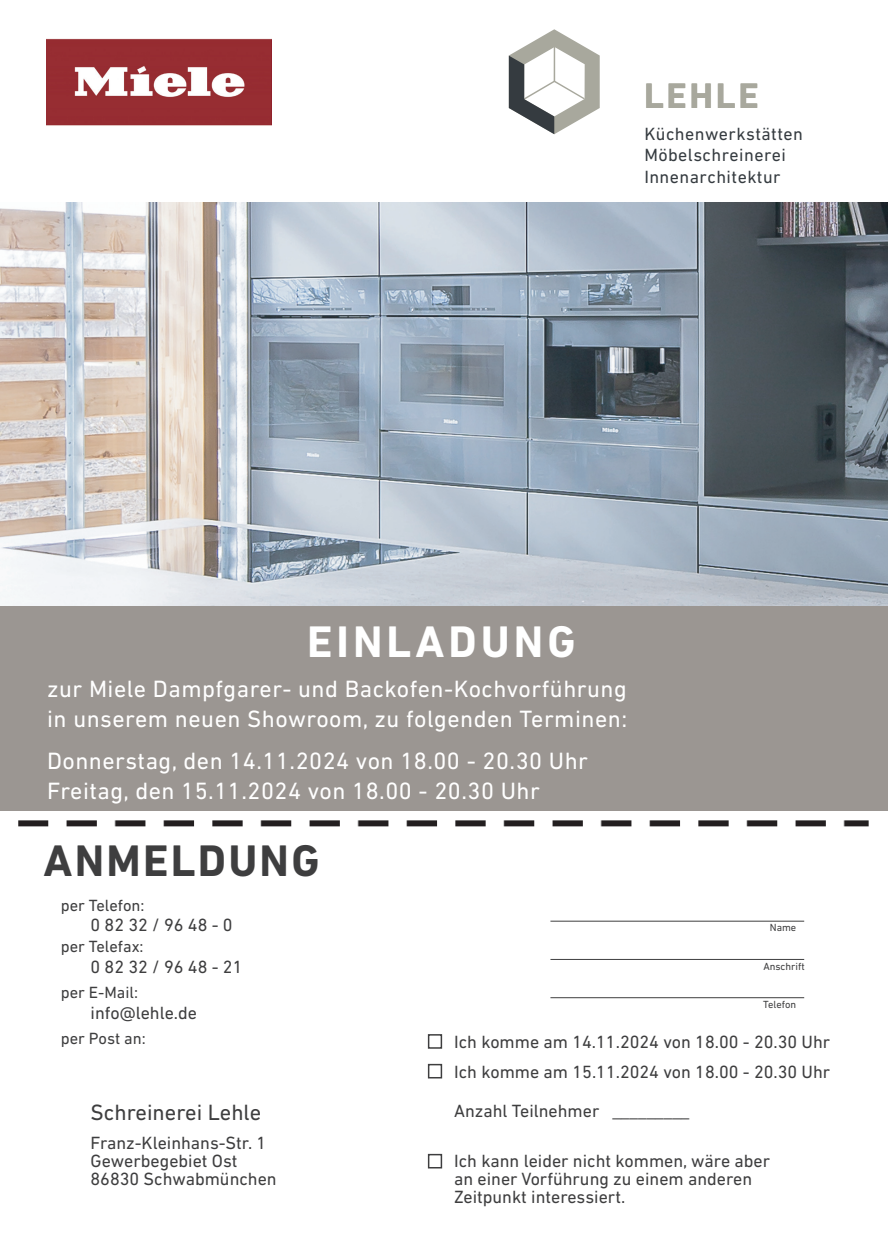
<style>
.page{position:relative;width:888px;height:1260px;background:#fff}
.page>*{position:absolute;margin:0;border:0;box-sizing:border-box;transform-origin:0 0}
.t1{font:700 45px "DIN Next LT Pro";letter-spacing:.09em;color:#fff}
.t2{font:700 45px "DIN Next LT Pro";letter-spacing:.05em;color:#3e3e3f}
.t3{font:700 36px "DIN Next LT Pro";letter-spacing:.075em;color:#a8a89d}
.t4{font:24px/30px "DIN Next LT Pro";letter-spacing:.02em;color:#fff}
.t5{font:22.5px "DIN Next LT Pro";color:#3e3e3f}
.t6{font:18px/18px "DIN Next LT Pro";color:#3e3e3f}
.t7{font:18px/21.6px "DIN Next LT Pro";letter-spacing:.025em;color:#353b40}
.t8{font:16.5px "DIN Next LT Pro";color:#3e3e3f}
.t9{font:10.5px "DIN Next LT Pro";color:#3e3e3f}
</style>
<div class="page">
<img style="left:0;top:203px;width:888px;height:404px">
<div style="left:0;top:607px;width:888px;height:204px;background:#9b9692"></div>
<img style="left:46px;top:38px;width:226px;height:88px">
<svg style="left:18px;top:820px;width:851px;height:6px"></svg>
<div style="left:428px;top:1034px;width:14px;height:15px;border:2px solid #3e3e3f"></div>
<div style="left:428px;top:1154px;width:14px;height:14px;border:2px solid #3e3e3f"></div>
<div style="left:428px;top:1064px;width:14px;height:14px;border:2px solid #3e3e3f"></div>
<svg style="left:509px;top:29px;width:91px;height:105px"></svg>
<h2 class="t3" style="left:644px;top:74px;width:116px">LEHLE</h2>
<p class="t7" style="left:644px;top:123px;width:160px">Küchenwerkstätten<br>Möbelschreinerei<br>Innenarchitektur</p>
<h1 class="t1" style="left:307px;top:615px;width:270px">EINLADUNG</h1>
<h3 class="t4" style="left:47px;top:673px;width:582px">zur Miele Dampfgarer- und Backofen-Kochvorführung in unserem neuen Showroom, zu folgenden Terminen:</h3>
<h3 class="t4" style="left:47px;top:745px;width:542px">Donnerstag, den 14.11.2024 von 18.00 - 20.30 Uhr<br>Freitag, den 15.11.2024 von 18.00 - 20.30 Uhr</h3>
<h1 class="t2" style="left:44px;top:835px;width:278px">ANMELDUNG</h1>
<p class="t8" style="left:61px;top:895px;width:85px">per Telefon:</p>
<p class="t6" style="left:91px;top:916px;width:144px">0 82 32 / 96 48 - 0</p>
<p class="t8" style="left:61px;top:937px;width:84px">per Telefax:</p>
<p class="t6" style="left:91px;top:958px;width:153px">0 82 32 / 96 48 - 21</p>
<p class="t8" style="left:61px;top:983px;width:79px">per E-Mail:</p>
<p class="t6" style="left:91px;top:1004px;width:108px">info@lehle.de</p>
<p class="t9" style="left:770px;top:922px;width:28px">Name</p>
<p class="t9" style="left:763px;top:960px;width:43px">Anschrift</p>
<p class="t9" style="left:763px;top:998px;width:35px">Telefon</p>
<p class="t8" style="left:61px;top:1028px;width:87px">per Post an:</p>
<p class="t5" style="left:91px;top:1099px;width:172px">Schreinerei Lehle</p>
<p class="t6" style="left:91px;top:1134px;width:188px">Franz-Kleinhans-Str. 1<br>Gewerbegebiet Ost<br>86830 Schwabmünchen</p>
<p class="t6" style="left:454px;top:1033px;width:378px">Ich komme am 14.11.2024 von 18.00 - 20.30 Uhr</p>
<p class="t6" style="left:454px;top:1062px;width:378px">Ich komme am 15.11.2024 von 18.00 - 20.30 Uhr</p>
<p class="t6" style="left:454px;top:1102px;width:237px">Anzahl Teilnehmer _________</p>
<p class="t6" style="left:454px;top:1152px;width:318px">Ich kann leider nicht kommen, wäre aber an einer Vorführung zu einem anderen<br>Zeitpunkt interessiert.</p>
</div>
